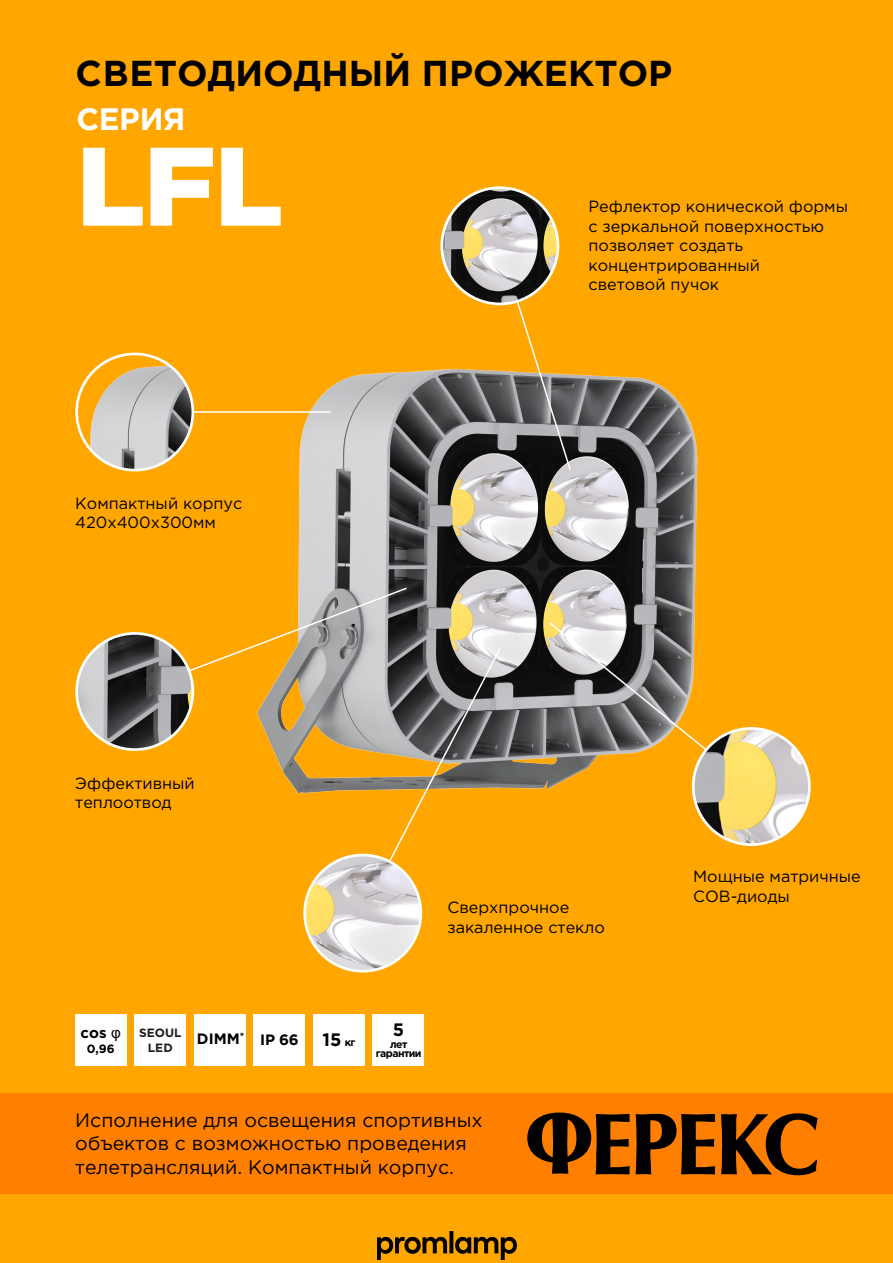
<style>
.page{position:relative;width:893px;height:1263px;background:#ffa600}
.page>*{position:absolute;margin:0;border:0;box-sizing:border-box;transform-origin:0 0}
.t1{font:900 111.3px "Gotham Pro";color:#fff}
.t2{font:700 36px "Gotham Pro";color:#000}
.t3{font:700 31.05px "Gotham Pro";letter-spacing:-.01em;color:#fff}
.t4{font:19.5px/23.4px "Gotham Pro";color:#000}
.t5{font:700 18px "Gotham Pro";color:#010101}
.t6{font:16.2px/19.5px "Gotham Pro";color:#010101}
.t7{font:700 15px "Gotham Pro";letter-spacing:-.005em;color:#010101}
.t8{font:700 15px "Gotham Pro";color:#000}
.t9{font:700 12px/14.4px "Gotham Pro";color:#1d1d1b;text-align:center}
.t10{font:700 12px "Gotham Pro";color:#010101}
.t11{font:700 10.5px/9.8px "Gotham Pro";letter-spacing:-.055em;color:#010101;text-align:center}
.s1{font-family:"Arial";font-weight:400}
.s2{font-size:10.5px}
</style>
<div class="page">
<div style="left:0;top:1094px;width:893px;height:100px;background:#ff8000"></div>
<svg style="left:527px;top:1112px;width:291px;height:63px"></svg>
<div style="left:75px;top:1014px;width:51px;height:51px;background:#fff"></div>
<div style="left:135px;top:1014px;width:51px;height:51px;background:#fff"></div>
<div style="left:254px;top:1014px;width:51px;height:51px;background:#fff"></div>
<div style="left:194px;top:1014px;width:51px;height:51px;background:#fff"></div>
<div style="left:313px;top:1014px;width:51px;height:51px;background:#fff"></div>
<div style="left:373px;top:1014px;width:51px;height:51px;background:#fff"></div>
<img style="left:298px;top:368px;width:446px;height:478px">
<hr style="left:135px;top:411px;width:196px;height:2px;background:#fff">
<svg style="left:142px;top:586px;width:360px;height:329px"></svg>
<svg style="left:547px;top:621px;width:197px;height:168px"></svg>
<svg style="left:498px;top:244px;width:74px;height:228px"></svg>
<img style="left:305px;top:855px;width:116px;height:116px;border-radius:58px">
<img style="left:693px;top:728px;width:116px;height:117px;border-radius:58px">
<img style="left:442px;top:188px;width:116px;height:116px;border-radius:58px">
<img style="left:77px;top:354px;width:116px;height:116px;border-radius:58px">
<img style="left:77px;top:633px;width:116px;height:116px;border-radius:58px">
<div style="left:303px;top:854px;width:119px;height:118px;border:3px solid #fff;border-radius:50%"></div>
<div style="left:692px;top:727px;width:119px;height:119px;border:3px solid #fff;border-radius:50%"></div>
<div style="left:440px;top:186px;width:119px;height:119px;border:3px solid #fff;border-radius:50%"></div>
<div style="left:75px;top:353px;width:119px;height:118px;border:3px solid #fff;border-radius:50%"></div>
<div style="left:75px;top:632px;width:119px;height:119px;border:3px solid #fff;border-radius:50%"></div>
<img style="left:378px;top:1232px;width:139px;height:27px">
<h2 class="t2" style="left:76px;top:53px;width:598px">СВЕТОДИОДНЫЙ ПРОЖЕКТОР</h2>
<h3 class="t3" style="left:76px;top:101px;width:111px">СЕРИЯ</h3>
<h1 class="t1" style="left:76px;top:122px;width:208px">LFL</h1>
<p class="t6" style="left:588px;top:197px;width:261px">Рефлектор конической формы с зеркальной поверхностью позволяет создать концентрированный<br>световой пучок</p>
<p class="t6" style="left:75px;top:493px;width:169px">Компактный корпус<br>420х400х300мм</p>
<p class="t6" style="left:75px;top:773px;width:121px">Эффективный теплоотвод</p>
<p class="t6" style="left:447px;top:897px;width:159px">Сверхпрочное закаленное стекло</p>
<p class="t7" style="left:81px;top:1024px;width:42px">cos <span class="s1">φ</span></p>
<p class="t10" style="left:87px;top:1041px;width:30px">0,96</p>
<p class="t9" style="left:139px;top:1025px;width:44px">SEOUL<br>LED</p>
<p class="t8" style="left:197px;top:1030px;width:49px">DIMM<sup>*</sup></p>
<p class="t5" style="left:322px;top:1029px;width:35px">15 <span class="s2">кг</span></p>
<p class="t7" style="left:260px;top:1031px;width:40px">IP 66</p>
<p class="t5" style="left:393px;top:1019px;width:13px">5</p>
<p class="t11" style="left:376px;top:1039px;width:47px">лет гарантии</p>
<p class="t4" style="left:75px;top:1108px;width:409px">Исполнение для освещения спортивных объектов с возможностью проведения телетрансляций. Компактный корпус.</p>
<p class="t6" style="left:693px;top:867px;width:169px">Мощные матричные<br>COB-диоды</p>
</div>
